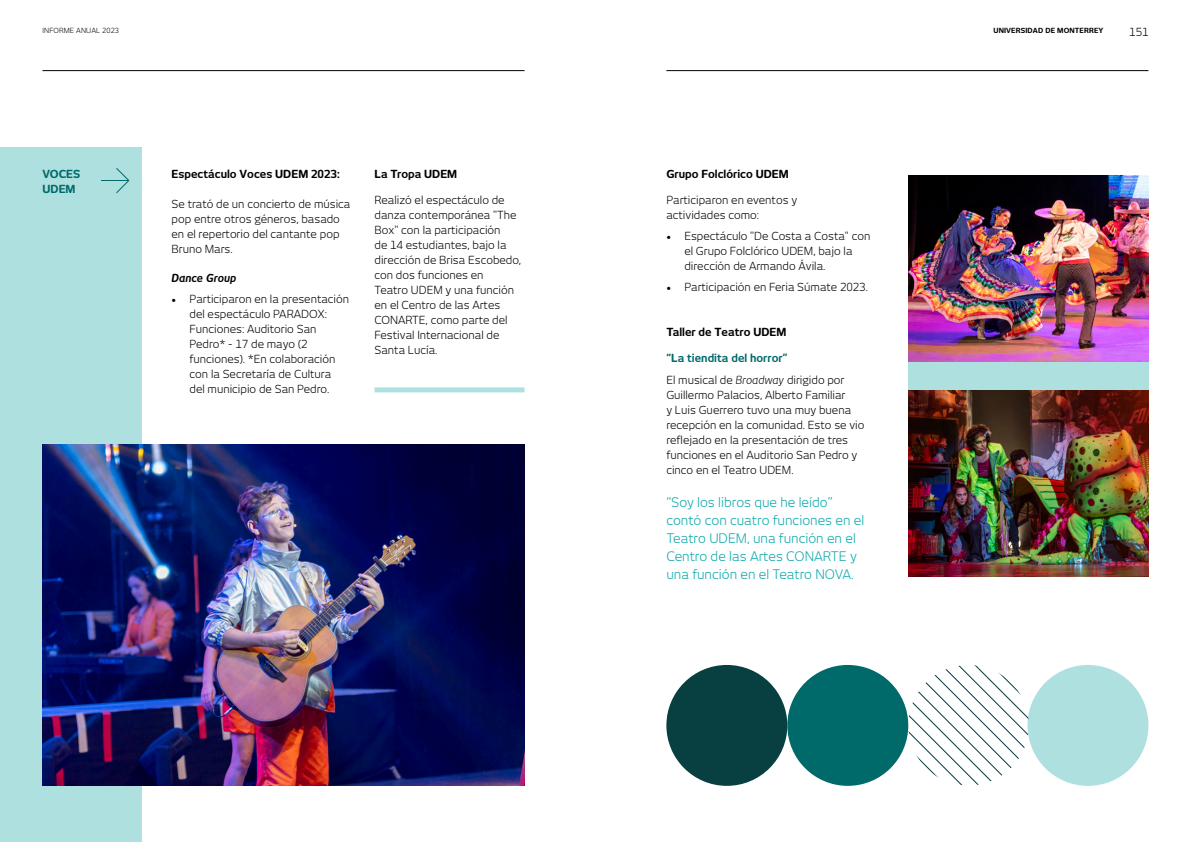
<style>
.page{position:relative;width:1191px;height:842px;background:#fff}
.page>*{position:absolute;margin:0;border:0;box-sizing:border-box;transform-origin:0 0}
.t1{font:13px/18px "New June";color:#0da8ab}
.t2{font:11px/15px "New June";color:#000}
.t3{font:700 11px "New June";color:#000}
.t4{font:italic 700 11px "New June";color:#000}
.t5{font:700 11px/15px "New June";color:#006969}
.t6{font:700 7px "New June";letter-spacing:.02em;color:#000}
.t7{font:7px "New June";letter-spacing:.02em;color:#000}
.s1{font-family:"Minion Pro";font-size:12px}
.s2{font-weight:700;color:#006969}
.s3{font-style:italic}
</style>
<div class="page">
<hr style="left:43px;top:70px;width:481px;height:1px;background:#000">
<hr style="left:666px;top:70px;width:482px;height:1px;background:#000">
<div style="left:0;top:148px;width:141px;height:694px;background:#ade0de"></div>
<img style="left:43px;top:445px;width:481px;height:340px">
<svg style="left:101px;top:168px;width:29px;height:25px"></svg>
<div style="left:374px;top:387px;width:150px;height:5px;background:#ade0de"></div>
<div style="left:666px;top:665px;width:121px;height:121px;background:#084042;border-radius:50%"></div>
<div style="left:787px;top:665px;width:121px;height:121px;background:#006969;border-radius:50%"></div>
<div style="left:1027px;top:665px;width:121px;height:121px;background:#ade0de;border-radius:50%"></div>
<svg style="left:902px;top:665px;width:132px;height:121px"></svg>
<img style="left:908px;top:390px;width:240px;height:187px">
<img style="left:908px;top:175px;width:240px;height:187px">
<div style="left:908px;top:362px;width:240px;height:28px;background:#ade0de"></div>
<p class="t7" style="left:43px;top:26px;width:78px">INFORME ANUAL 2023</p>
<p class="t6" style="left:993px;top:26px;width:112px">UNIVERSIDAD DE MONTERREY</p>
<p class="t2" style="left:1129px;top:24px;width:21px">151</p>
<p class="t5" style="left:43px;top:167px;width:39px">VOCES<br>UDEM</p>
<p class="t3" style="left:171px;top:168px;width:170px">Espectáculo Voces UDEM 2023:</p>
<p class="t2" style="left:171px;top:197px;width:180px">Se trató de un concierto de música pop entre otros géneros, basado en el repertorio del cantante pop<br>Bruno Mars.</p>
<p class="t4" style="left:171px;top:272px;width:66px">Dance Group</p>
<p class="t2" style="left:189px;top:291px;width:161px;text-indent:-18px"><span class="s1">•</span> Participaron en la presentación del espectáculo PARADOX:<br>Funciones: Auditorio San<br>Pedro* - 17 de mayo (2 funciones). *En colaboración con la Secretaría de Cultura del municipio de San Pedro.</p>
<p class="t3" style="left:374px;top:168px;width:84px">La Tropa UDEM</p>
<p class="t2" style="left:374px;top:193px;width:148px">Realizó el espectáculo de danza contemporánea "The<br>Box" con la participación<br>de 14 estudiantes, bajo la dirección de Brisa Escobedo, con dos funciones en<br>Teatro UDEM y una función en el Centro de las Artes<br>CONARTE, como parte del<br>Festival Internacional de<br>Santa Lucía.</p>
<p class="t3" style="left:666px;top:168px;width:124px">Grupo Folclórico UDEM</p>
<p class="t2" style="left:666px;top:193px;width:132px">Participaron en eventos y actividades como:</p>
<p class="t2" style="left:684px;top:228px;width:187px;text-indent:-18px"><span class="s1">•</span> Espectáculo "De Costa a Costa" con el Grupo Folclórico UDEM, bajo la dirección de Armando Ávila.</p>
<p class="t2" style="left:666px;top:279px;width:203px"><span class="s1">•</span> Participación en Feria Súmate 2023.</p>
<p class="t3" style="left:666px;top:325px;width:121px">Taller de Teatro UDEM</p>
<p class="t2" style="left:666px;top:347px;width:180px;line-height:22px"><span class="s2">“La tiendita del horror”<br></span>El musical de <span class="s3">Broadway</span> dirigido por</p>
<p class="t2" style="left:666px;top:387px;width:200px">Guillermo Palacios, Alberto Familiar<br>y Luis Guerrero tuvo una muy buena recepción en la comunidad. Esto se vio reflejado en la presentación de tres funciones en el Auditorio San Pedro y cinco en el Teatro UDEM.</p>
<p class="t1" style="left:666px;top:493px;width:199px">“Soy los libros que he leído” contó con cuatro funciones en el<br>Teatro UDEM, una función en el<br>Centro de las Artes CONARTE y una función en el Teatro NOVA.</p>
</div>
